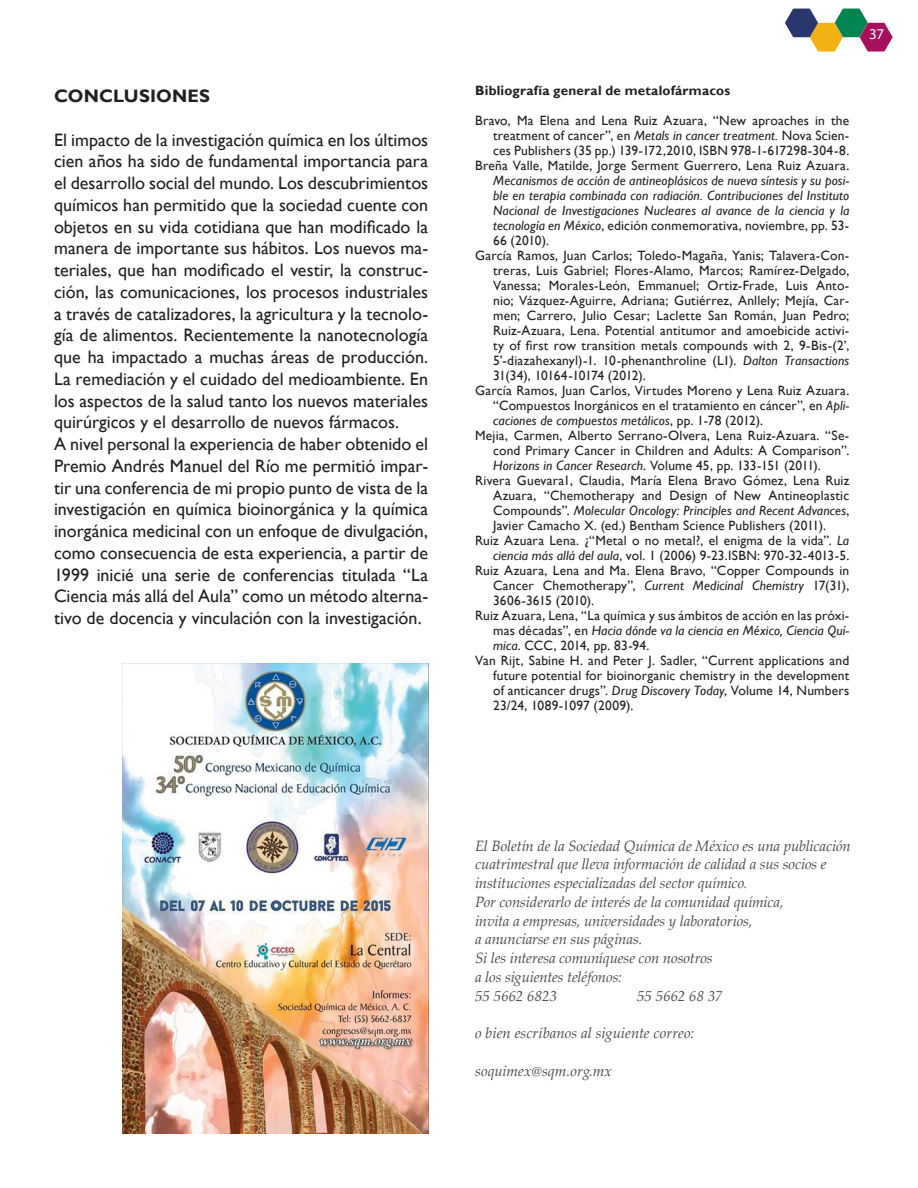
<style>
.page{position:relative;width:918px;height:1188px;background:#fff}
.page>*{position:absolute;margin:0;border:0;box-sizing:border-box;transform-origin:0 0}
.t1{font:18px/21.8px "Gill Sans";color:#231f20;text-align:justify}
.t2{font:700 18px "Gill Sans";letter-spacing:.01em;color:#231f20}
.t3{font:italic 15px/18.8px "Palatino Linotype";letter-spacing:-.01em;color:#4b4c4d}
.t4{font:15px "Myriad Pro";color:#fff}
.t5{font:13.5px/15px "Gill Sans";letter-spacing:.015em;color:#231f20;text-align:justify}
.t6{font:italic 13.5px/15px "Gill Sans";letter-spacing:.01em;color:#231f20;text-align:justify}
.t7{font:700 13.5px "Gill Sans";letter-spacing:.015em;color:#231f20}
.s1{font-style:italic}
.s2{font-style:normal}
</style>
<div class="page">
<svg style="left:785px;top:9px;width:108px;height:43px"></svg>
<img style="left:123px;top:663px;width:305px;height:471px">
<p class="t2" style="left:54px;top:85px;width:158px">CONCLUSIONES</p>
<p class="t1" style="left:54px;top:129px;width:376px">El impacto de la investigación química en los últimos cien años ha sido de fundamental importancia para el desarrollo social del mundo. Los descubrimientos químicos han permitido que la sociedad cuente con objetos en su vida cotidiana que han modificado la manera de importante sus hábitos. Los nuevos ma&shy;teriales, que han modificado el vestir, la construc&shy;ción, las comunicaciones, los procesos industriales a través de catalizadores, la agricultura y la tecnolo&shy;gía de alimentos. Recientemente la nanotecnología que ha impactado a muchas áreas de producción.<br>La remediación y el cuidado del medioambiente. En los aspectos de la salud tanto los nuevos materiales quirúrgicos y el desarrollo de nuevos fármacos.</p>
<p class="t1" style="left:54px;top:434px;width:376px">A nivel personal la experiencia de haber obtenido el Premio Andrés Manuel del Río me permitió impar&shy;tir una conferencia de mi propio punto de vista de la investigación en química bioinorgánica y la química inorgánica medicinal con un enfoque de divulgación, como consecuencia de esta experiencia, a partir de 1999 inicié una serie de conferencias titulada “La Ciencia más allá del Aula” como un método alterna&shy;tivo de docencia y vinculación con la investigación.</p>
<p class="t7" style="left:475px;top:83px;width:257px">Bibliografía general de metalofármacos</p>
<p class="t5" style="left:493px;top:114px;width:358px;text-indent:-18px">Bravo, Ma Elena and Lena Ruiz Azuara, “New aproaches in the treatment of cancer”, en <span class="s1">Metals in cancer treatment.</span> Nova Scien&shy;ces Publishers (35 pp.) 139-172,2010, ISBN 978-1-617298-304-8.</p>
<p class="t6" style="left:493px;top:159px;width:358px;text-indent:-18px"><span class="s2">Breña Valle, Matilde, Jorge Serment Guerrero, Lena Ruiz Azuara.<br></span>Mecanismos de acción de antineoplásicos de nueva síntesis y su posi&shy;ble en terapia combinada con radiación. Contribuciones del Instituto Nacional de Investigaciones Nucleares al avance de la ciencia y la tecnología en México<span class="s2">, edición conmemorativa, noviembre, pp. 53- 66 (2010).</span></p>
<p class="t5" style="left:493px;top:249px;width:358px;text-indent:-18px">García Ramos, Juan Carlos; Toledo-Magaña, Yanis; Talavera-Con&shy;treras, Luis Gabriel; Flores-Alamo, Marcos; Ramírez-Delgado, Vanessa; Morales-León, Emmanuel; Ortiz-Frade, Luis Anto&shy;nio; Vázquez-Aguirre, Adriana; Gutiérrez, Anllely; Mejía, Car&shy;men; Carrero, Julio Cesar; Laclette San Román, Juan Pedro; Ruiz-Azuara, Lena. Potential antitumor and amoebicide activi&shy;ty of first row transition metals compounds with 2, 9-Bis-(2’, 5’-diazahexanyl)-1. 10-phenanthroline (L1). <span class="s1">Dalton Transactions </span>31(34), 10164-10174 (2012).</p>
<p class="t5" style="left:493px;top:384px;width:358px;text-indent:-18px">García Ramos, Juan Carlos, Virtudes Moreno y Lena Ruiz Azuara. “Compuestos Inorgánicos en el tratamiento en cáncer”, en <span class="s1">Apli&shy;caciones de compuestos metálicos</span>, pp. 1-78 (2012).</p>
<p class="t5" style="left:493px;top:429px;width:358px;text-indent:-18px">Mejia, Carmen, Alberto Serrano-Olvera, Lena Ruiz-Azuara. “Se&shy;cond Primary Cancer in Children and Adults: A Comparison”.<br><span class="s1">Horizons in Cancer Research</span>. Volume 45, pp. 133-151 (2011).</p>
<p class="t5" style="left:493px;top:474px;width:358px;text-indent:-18px">Rivera Guevara1, Claudia, María Elena Bravo Gómez, Lena Ruiz Azuara, “Chemotherapy and Design of New Antineoplastic Compounds”. <span class="s1">Molecular Oncology: Principles and Recent Advances</span>, Javier Camacho X. (ed.) Bentham Science Publishers (2011).</p>
<p class="t5" style="left:475px;top:534px;width:376px;text-align:right">Ruiz Azuara Lena. ¿“Metal o no metal?, el enigma de la vida”. <span class="s1">La ciencia más allá del aula</span>, vol. 1 (2006) 9-23.ISBN: 970-32-4013-5.</p>
<p class="t5" style="left:493px;top:564px;width:358px;text-indent:-18px">Ruiz Azuara, Lena and Ma. Elena Bravo, “Copper Compounds in Cancer Chemotherapy”, <span class="s1">Current Medicinal Chemistry</span> 17(31), 3606-3615 (2010).</p>
<p class="t5" style="left:493px;top:609px;width:358px;text-indent:-18px">Ruiz Azuara, Lena, “La química y sus ámbitos de acción en las próxi&shy;mas décadas”, en <span class="s1">Hacia dónde va la ciencia en México, Ciencia Quí&shy;mica</span>. CCC, 2014, pp. 83-94.</p>
<p class="t5" style="left:493px;top:654px;width:358px;text-indent:-18px">Van Rijt, Sabine H. and Peter J. Sadler, “Current applications and future potential for bioinorganic chemistry in the development of anticancer drugs”. <span class="s1">Drug Discovery Today</span>, Volume 14, Numbers 23/24, 1089-1097 (2009).</p>
<p class="t4" style="left:869px;top:24px;width:16px">37</p>
<p class="t3" style="left:475px;top:836px;width:377px">El Boletín de la Sociedad Química de México es una publicación cuatrimestral que lleva información de calidad a sus socios e instituciones especializadas del sector químico.</p>
<p class="t3" style="left:475px;top:892px;width:310px">Por considerarlo de interés de la comunidad química,</p>
<p class="t3" style="left:475px;top:911px;width:279px">invita a empresas, universidades y laboratorios,</p>
<p class="t3" style="left:475px;top:929px;width:169px">a anunciarse en sus páginas.</p>
<p class="t3" style="left:475px;top:948px;width:239px">Si les interesa comuníquese con nosotros</p>
<p class="t3" style="left:475px;top:967px;width:148px">a los siguientes teléfonos:</p>
<p class="t3" style="left:475px;top:986px;width:84px">55 5662 6823</p>
<p class="t3" style="left:637px;top:986px;width:87px">55 5662 68 37</p>
<p class="t3" style="left:475px;top:1023px;width:221px">o bien escríbanos al siguiente correo:</p>
<p class="t3" style="left:475px;top:1061px;width:138px">soquimex@sqm.org.mx</p>
</div>
